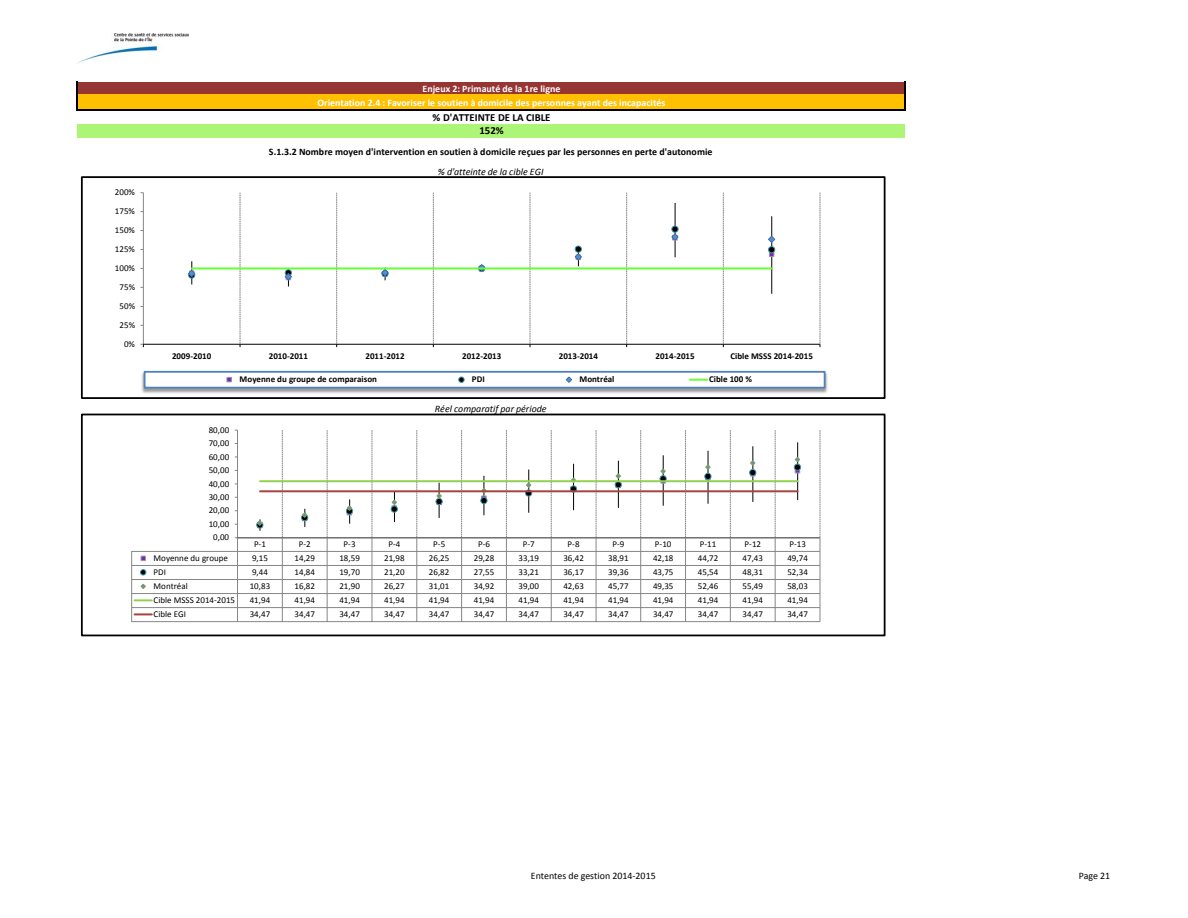
<style>
.page{position:relative;width:1188px;height:918px;background:#fff}
.page>*{position:absolute;margin:0;border:0;box-sizing:border-box;transform-origin:0 0}
.t1{font:700 10.8px "Calibri";color:#000}
.t2{font:700 9.9px "Calibri";letter-spacing:.005em;color:#fff}
.t3{font:700 9.9px "Calibri";letter-spacing:.005em;color:#000}
.t4{font:italic 9.9px "Calibri";letter-spacing:-.005em;color:#000}
.t5{font:9.9px "Calibri";color:#000}
.t6{font:9px "Calibri";color:#000}
.t7{font:700 9px "Calibri";color:#000}
</style>
<div class="page">
<img style="left:77px;top:34px;width:112px;height:29px">
<div style="left:78px;top:82px;width:827px;height:13px;background:#963634"></div>
<div style="left:78px;top:94px;width:827px;height:16px;background:#ffc000"></div>
<div style="left:78px;top:124px;width:827px;height:14px;background:#adf577"></div>
<hr style="left:76px;top:81px;width:2px;height:30px;background:#000">
<hr style="left:904px;top:81px;width:2px;height:30px;background:#000">
<hr style="left:78px;top:109px;width:828px;height:2px;background:#000">
<svg style="left:131px;top:430px;width:690px;height:192px"></svg>
<hr style="left:260px;top:480px;width:538px;height:2px;background:#92d050">
<hr style="left:260px;top:490px;width:538px;height:2px;background:#a8423f">
<div style="left:81px;top:414px;width:805px;height:222px;border:2px solid #000"></div>
<hr style="left:143px;top:193px;width:1px;height:151px;background:#868686">
<hr style="left:143px;top:344px;width:677px;height:1px;background:#000">
<svg style="left:240px;top:193px;width:1px;height:154px"></svg>
<svg style="left:336px;top:193px;width:1px;height:154px"></svg>
<svg style="left:433px;top:193px;width:1px;height:154px"></svg>
<svg style="left:530px;top:193px;width:1px;height:154px"></svg>
<svg style="left:626px;top:193px;width:1px;height:154px"></svg>
<svg style="left:723px;top:193px;width:1px;height:154px"></svg>
<svg style="left:820px;top:193px;width:1px;height:154px"></svg>
<hr style="left:675px;top:203px;width:1px;height:54px;background:#000">
<hr style="left:771px;top:216px;width:1px;height:78px;background:#000">
<div style="left:285px;top:269px;width:7px;height:7px;border:1px solid #3d96ae;border-radius:50%"></div>
<svg style="left:188px;top:261px;width:8px;height:23px"></svg>
<svg style="left:284px;top:270px;width:8px;height:16px"></svg>
<svg style="left:381px;top:269px;width:8px;height:11px"></svg>
<svg style="left:478px;top:264px;width:8px;height:8px"></svg>
<svg style="left:574px;top:246px;width:8px;height:20px"></svg>
<svg style="left:671px;top:226px;width:8px;height:15px"></svg>
<svg style="left:768px;top:235px;width:8px;height:22px"></svg>
<hr style="left:192px;top:267px;width:580px;height:2px;background:#6f3">
<img style="left:141px;top:370px;width:687px;height:24px">
<div style="left:145px;top:372px;width:680px;height:16px;background:#fff"></div>
<div style="left:144px;top:371px;width:682px;height:18px;border:2px solid #4f81bd"></div>
<svg style="left:227px;top:377px;width:5px;height:5px"></svg>
<svg style="left:458px;top:377px;width:6px;height:6px"></svg>
<svg style="left:566px;top:376px;width:6px;height:7px"></svg>
<svg style="left:690px;top:379px;width:17px;height:2px"></svg>
<div style="left:81px;top:176px;width:805px;height:223px;border:2px solid #000"></div>
<p class="t6" style="left:115px;top:187px;width:22px">200%</p>
<p class="t6" style="left:115px;top:206px;width:22px">175%</p>
<p class="t6" style="left:115px;top:224px;width:22px">150%</p>
<p class="t6" style="left:115px;top:243px;width:22px">125%</p>
<p class="t6" style="left:115px;top:262px;width:22px">100%</p>
<p class="t6" style="left:120px;top:281px;width:17px">75%</p>
<p class="t6" style="left:120px;top:300px;width:17px">50%</p>
<p class="t6" style="left:120px;top:319px;width:17px">25%</p>
<p class="t6" style="left:124px;top:338px;width:12px">0%</p>
<p class="t2" style="left:423px;top:82px;width:140px">Enjeux 2: Primauté de la 1re ligne</p>
<p class="t2" style="left:317px;top:97px;width:350px">Orientation 2.4 : Favoriser le soutien à domicile des personnes ayant des incapacités</p>
<p class="t1" style="left:433px;top:110px;width:119px">% D'ATTEINTE DE LA CIBLE</p>
<p class="t1" style="left:480px;top:124px;width:26px">152%</p>
<p class="t3" style="left:269px;top:145px;width:445px">S.1.3.2 Nombre moyen d'intervention en soutien à domicile reçues par les personnes en perte d'autonomie</p>
<p class="t4" style="left:438px;top:168px;width:107px">% d'atteinte de la cible EGI</p>
<p class="t7" style="left:172px;top:350px;width:41px">2009-2010</p>
<p class="t7" style="left:269px;top:350px;width:41px">2010-2011</p>
<p class="t7" style="left:365px;top:350px;width:41px">2011-2012</p>
<p class="t7" style="left:462px;top:350px;width:41px">2012-2013</p>
<p class="t7" style="left:559px;top:350px;width:41px">2013-2014</p>
<p class="t7" style="left:655px;top:350px;width:41px">2014-2015</p>
<p class="t7" style="left:731px;top:350px;width:84px">Cible MSSS 2014-2015</p>
<p class="t7" style="left:240px;top:374px;width:139px">Moyenne du groupe de comparaison</p>
<p class="t7" style="left:472px;top:374px;width:14px">PDI</p>
<p class="t7" style="left:579px;top:374px;width:37px">Montréal</p>
<p class="t7" style="left:709px;top:374px;width:44px">Cible 100 %</p>
<p class="t6" style="left:209px;top:424px;width:22px">80,00</p>
<p class="t6" style="left:209px;top:437px;width:22px">70,00</p>
<p class="t6" style="left:209px;top:451px;width:22px">60,00</p>
<p class="t6" style="left:209px;top:464px;width:22px">50,00</p>
<p class="t6" style="left:209px;top:478px;width:22px">40,00</p>
<p class="t6" style="left:209px;top:491px;width:22px">30,00</p>
<p class="t6" style="left:209px;top:505px;width:22px">20,00</p>
<p class="t6" style="left:209px;top:518px;width:22px">10,00</p>
<p class="t6" style="left:213px;top:532px;width:17px">0,00</p>
<p class="t4" style="left:435px;top:404px;width:113px">Réel comparatif par période</p>
<p class="t6" style="left:254px;top:539px;width:13px">P-1</p>
<p class="t6" style="left:299px;top:539px;width:13px">P-2</p>
<p class="t6" style="left:344px;top:539px;width:13px">P-3</p>
<p class="t6" style="left:388px;top:539px;width:13px">P-4</p>
<p class="t6" style="left:433px;top:539px;width:13px">P-5</p>
<p class="t6" style="left:478px;top:539px;width:13px">P-6</p>
<p class="t6" style="left:523px;top:539px;width:13px">P-7</p>
<p class="t6" style="left:568px;top:539px;width:13px">P-8</p>
<p class="t6" style="left:612px;top:539px;width:13px">P-9</p>
<p class="t6" style="left:655px;top:539px;width:18px">P-10</p>
<p class="t6" style="left:700px;top:539px;width:18px">P-11</p>
<p class="t6" style="left:745px;top:539px;width:18px">P-12</p>
<p class="t6" style="left:789px;top:539px;width:18px">P-13</p>
<p class="t6" style="left:154px;top:552px;width:76px">Moyenne du groupe</p>
<p class="t6" style="left:252px;top:553px;width:17px">9,15</p>
<p class="t6" style="left:295px;top:553px;width:22px">14,29</p>
<p class="t6" style="left:339px;top:553px;width:22px">18,59</p>
<p class="t6" style="left:384px;top:553px;width:22px">21,98</p>
<p class="t6" style="left:429px;top:553px;width:22px">26,25</p>
<p class="t6" style="left:474px;top:553px;width:22px">29,28</p>
<p class="t6" style="left:519px;top:553px;width:22px">33,19</p>
<p class="t6" style="left:563px;top:553px;width:22px">36,42</p>
<p class="t6" style="left:608px;top:553px;width:22px">38,91</p>
<p class="t6" style="left:653px;top:553px;width:22px">42,18</p>
<p class="t6" style="left:698px;top:553px;width:22px">44,72</p>
<p class="t6" style="left:743px;top:553px;width:22px">47,43</p>
<p class="t6" style="left:787px;top:553px;width:22px">49,74</p>
<p class="t6" style="left:154px;top:566px;width:14px">PDI</p>
<p class="t6" style="left:252px;top:567px;width:17px">9,44</p>
<p class="t6" style="left:295px;top:567px;width:22px">14,84</p>
<p class="t6" style="left:339px;top:567px;width:22px">19,70</p>
<p class="t6" style="left:384px;top:567px;width:22px">21,20</p>
<p class="t6" style="left:429px;top:567px;width:22px">26,82</p>
<p class="t6" style="left:474px;top:567px;width:22px">27,55</p>
<p class="t6" style="left:519px;top:567px;width:22px">33,21</p>
<p class="t6" style="left:563px;top:567px;width:22px">36,17</p>
<p class="t6" style="left:608px;top:567px;width:22px">39,36</p>
<p class="t6" style="left:653px;top:567px;width:22px">43,75</p>
<p class="t6" style="left:698px;top:567px;width:22px">45,54</p>
<p class="t6" style="left:743px;top:567px;width:22px">48,31</p>
<p class="t6" style="left:787px;top:567px;width:22px">52,34</p>
<p class="t6" style="left:154px;top:580px;width:36px">Montréal</p>
<p class="t6" style="left:250px;top:581px;width:22px">10,83</p>
<p class="t6" style="left:295px;top:581px;width:22px">16,82</p>
<p class="t6" style="left:339px;top:581px;width:22px">21,90</p>
<p class="t6" style="left:384px;top:581px;width:22px">26,27</p>
<p class="t6" style="left:429px;top:581px;width:22px">31,01</p>
<p class="t6" style="left:474px;top:581px;width:22px">34,92</p>
<p class="t6" style="left:519px;top:581px;width:22px">39,00</p>
<p class="t6" style="left:563px;top:581px;width:22px">42,63</p>
<p class="t6" style="left:608px;top:581px;width:22px">45,77</p>
<p class="t6" style="left:653px;top:581px;width:22px">49,35</p>
<p class="t6" style="left:698px;top:581px;width:22px">52,46</p>
<p class="t6" style="left:743px;top:581px;width:22px">55,49</p>
<p class="t6" style="left:787px;top:581px;width:22px">58,03</p>
<p class="t6" style="left:154px;top:594px;width:83px">Cible MSSS 2014-2015</p>
<p class="t6" style="left:250px;top:595px;width:22px">41,94</p>
<p class="t6" style="left:295px;top:595px;width:22px">41,94</p>
<p class="t6" style="left:339px;top:595px;width:22px">41,94</p>
<p class="t6" style="left:384px;top:595px;width:22px">41,94</p>
<p class="t6" style="left:429px;top:595px;width:22px">41,94</p>
<p class="t6" style="left:474px;top:595px;width:22px">41,94</p>
<p class="t6" style="left:519px;top:595px;width:22px">41,94</p>
<p class="t6" style="left:563px;top:595px;width:22px">41,94</p>
<p class="t6" style="left:608px;top:595px;width:22px">41,94</p>
<p class="t6" style="left:653px;top:595px;width:22px">41,94</p>
<p class="t6" style="left:698px;top:595px;width:22px">41,94</p>
<p class="t6" style="left:743px;top:595px;width:22px">41,94</p>
<p class="t6" style="left:787px;top:595px;width:22px">41,94</p>
<p class="t6" style="left:154px;top:608px;width:34px">Cible EGI</p>
<p class="t6" style="left:250px;top:609px;width:22px">34,47</p>
<p class="t6" style="left:295px;top:609px;width:22px">34,47</p>
<p class="t6" style="left:339px;top:609px;width:22px">34,47</p>
<p class="t6" style="left:384px;top:609px;width:22px">34,47</p>
<p class="t6" style="left:429px;top:609px;width:22px">34,47</p>
<p class="t6" style="left:474px;top:609px;width:22px">34,47</p>
<p class="t6" style="left:519px;top:609px;width:22px">34,47</p>
<p class="t6" style="left:563px;top:609px;width:22px">34,47</p>
<p class="t6" style="left:608px;top:609px;width:22px">34,47</p>
<p class="t6" style="left:653px;top:609px;width:22px">34,47</p>
<p class="t6" style="left:698px;top:609px;width:22px">34,47</p>
<p class="t6" style="left:743px;top:609px;width:22px">34,47</p>
<p class="t6" style="left:787px;top:609px;width:22px">34,47</p>
<p class="t5" style="left:531px;top:869px;width:126px">Ententes de gestion 2014-2015</p>
<p class="t5" style="left:1079px;top:869px;width:33px">Page 21</p>
</div>
